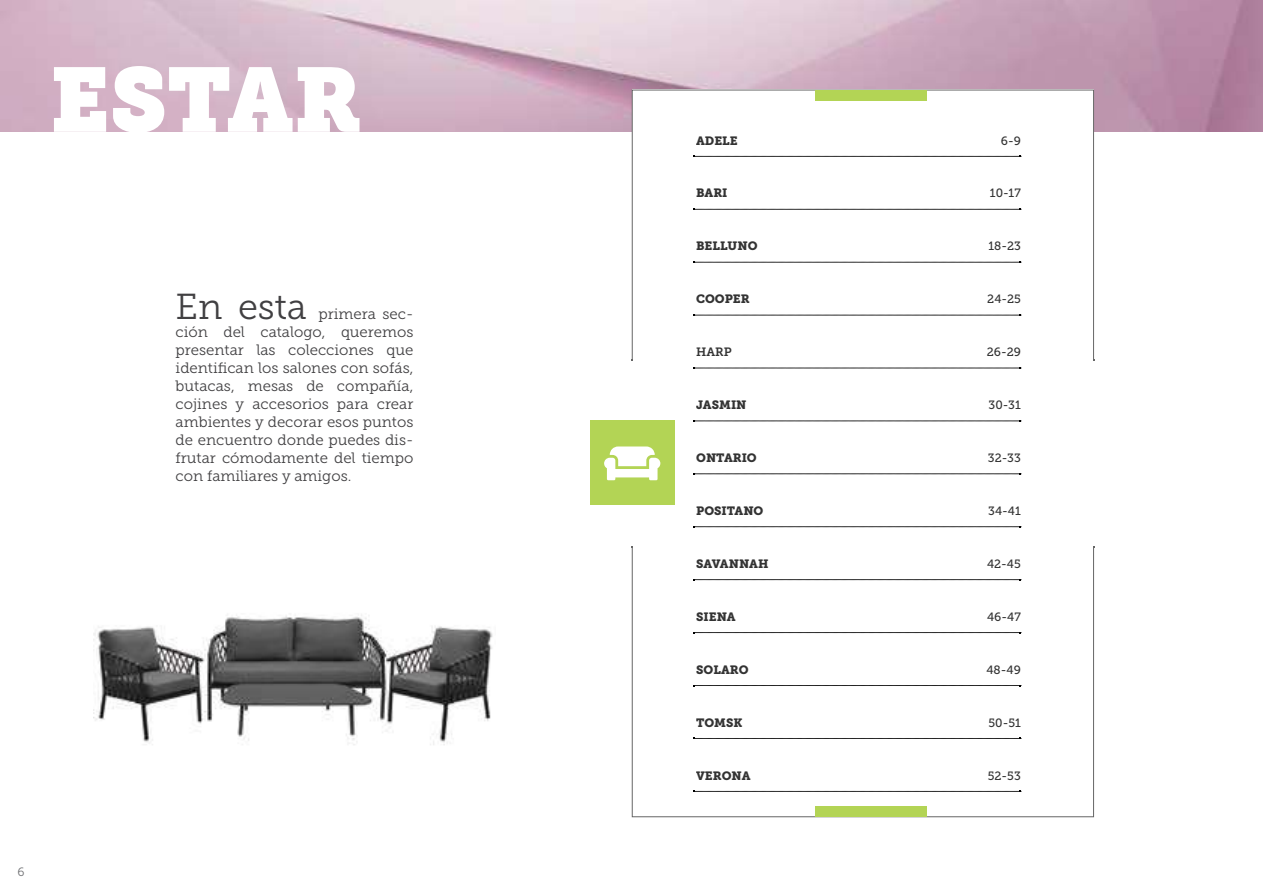
<style>
.page{position:relative;width:1263px;height:893px;background:#fff}
.page>*{position:absolute;margin:0;border:0;box-sizing:border-box;transform-origin:0 0}
.t1{font:90px "Museo Slab";color:#fff}
.t2{font:36px "Museo Slab 300";color:#414042}
.t3{font:15px/18px "Museo Slab 300";color:#414042;text-align:justify}
.t4{font:12px "Museo Slab 900";color:#000}
.t5{font:12px "Museo Slab 500";color:#000}
.t6{font:12px "Museo Slab 700";color:#000}
.t7{font:12px "Museo Slab 300";color:#6d6e71}
</style>
<div class="page">
<svg style="left:693px;top:156px;width:328px;height:1px"></svg>
<svg style="left:693px;top:208px;width:328px;height:2px"></svg>
<svg style="left:693px;top:261px;width:328px;height:2px"></svg>
<svg style="left:693px;top:314px;width:328px;height:2px"></svg>
<svg style="left:693px;top:367px;width:328px;height:2px"></svg>
<svg style="left:693px;top:420px;width:328px;height:2px"></svg>
<svg style="left:693px;top:473px;width:328px;height:2px"></svg>
<svg style="left:693px;top:526px;width:328px;height:1px"></svg>
<svg style="left:693px;top:579px;width:328px;height:1px"></svg>
<svg style="left:693px;top:632px;width:328px;height:1px"></svg>
<svg style="left:693px;top:685px;width:328px;height:1px"></svg>
<svg style="left:693px;top:738px;width:328px;height:1px"></svg>
<svg style="left:693px;top:791px;width:328px;height:1px"></svg>
<div style="left:815px;top:90px;width:112px;height:11px;background:#b3d455"></div>
<div style="left:815px;top:806px;width:112px;height:11px;background:#b3d455"></div>
<div style="left:590px;top:420px;width:84px;height:84px;background:#b3d455"></div>
<svg style="left:604px;top:446px;width:56px;height:34px"></svg>
<img style="left:94px;top:614px;width:399px;height:131px">
<h1 class="t1" style="left:50px;top:47px;width:314px">ESTAR</h1>
<h2 class="t2" style="left:176px;top:287px;width:133px">En esta</h2>
<p class="t3" style="left:176px;top:305px;width:239px;text-indent:143px">primera sec&shy;ción del catalogo, queremos presentar las colecciones que identifican los salones con sofás, butacas, mesas de compañía, cojines y accesorios para crear ambientes y decorar esos puntos de encuentro donde puedes dis&shy;frutar cómodamente del tiempo con familiares y amigos.</p>
<p class="t7" style="left:18px;top:865px;width:9px">6</p>
<p class="t4" style="left:696px;top:133px;width:43px">ADELE</p>
<p class="t5" style="left:1001px;top:134px;width:22px">6-9</p>
<p class="t4" style="left:696px;top:186px;width:33px">BARI</p>
<p class="t5" style="left:990px;top:187px;width:32px">10-17</p>
<p class="t4" style="left:696px;top:239px;width:63px">BELLUNO</p>
<p class="t5" style="left:988px;top:240px;width:34px">18-23</p>
<p class="t4" style="left:696px;top:292px;width:55px">COOPER</p>
<p class="t5" style="left:987px;top:292px;width:35px">24-25</p>
<p class="t6" style="left:696px;top:345px;width:37px">HARP</p>
<p class="t5" style="left:987px;top:345px;width:35px">26-29</p>
<p class="t4" style="left:696px;top:398px;width:52px">JASMIN</p>
<p class="t5" style="left:989px;top:398px;width:34px">30-31</p>
<p class="t4" style="left:696px;top:451px;width:62px">ONTARIO</p>
<p class="t5" style="left:988px;top:451px;width:34px">32-33</p>
<p class="t4" style="left:696px;top:504px;width:69px">POSITANO</p>
<p class="t5" style="left:988px;top:504px;width:34px">34-41</p>
<p class="t4" style="left:696px;top:557px;width:74px">SAVANNAH</p>
<p class="t5" style="left:987px;top:557px;width:35px">42-45</p>
<p class="t4" style="left:696px;top:610px;width:41px">SIENA</p>
<p class="t5" style="left:987px;top:610px;width:35px">46-47</p>
<p class="t4" style="left:696px;top:663px;width:54px">SOLARO</p>
<p class="t5" style="left:986px;top:663px;width:36px">48-49</p>
<p class="t4" style="left:696px;top:715px;width:48px">TOMSK</p>
<p class="t5" style="left:988px;top:716px;width:34px">50-51</p>
<p class="t4" style="left:696px;top:768px;width:56px">VERONA</p>
<p class="t5" style="left:988px;top:769px;width:35px">52-53</p>
</div>
